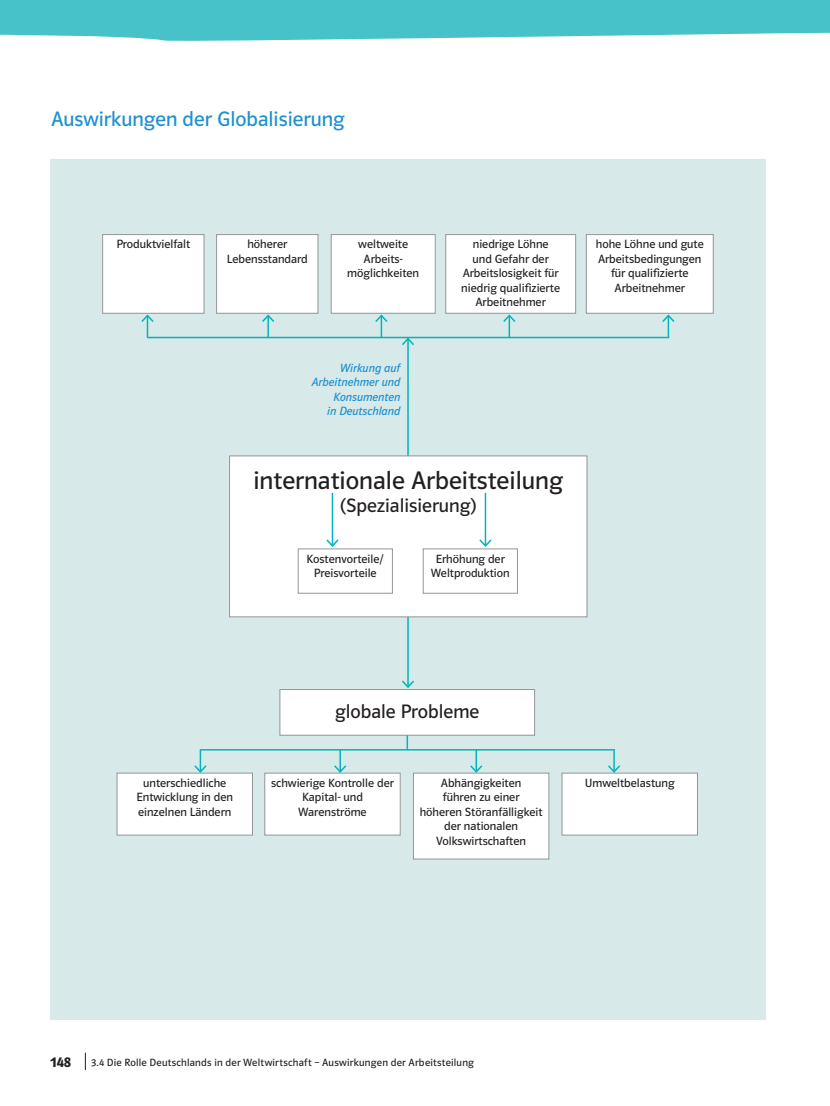
<style>
.page{position:relative;width:830px;height:1106px;background:#fff}
.page>*{position:absolute;margin:0;border:0;box-sizing:border-box;transform-origin:0 0}
.t1{font:25.5px "Polo ST11 K Buch";color:#231f20}
.t2{font:21px "Polo ST11 K Buch";color:#1d90d0}
.t3{font:19.5px "Polo ST11 K Buch";color:#231f20}
.t4{font:15px "Polo ST11 K Hfett";color:#231f20}
.t5{font:12px/14.4px "Polo ST11 K Buch";color:#231f20;text-align:center}
.t6{font:12px/14.4px "Polo ST11 K Buch Kursiv";color:#1d90d0;text-align:right}
.t7{font:10.5px "Polo ST11 K Buch";letter-spacing:.02em;color:#231f20}
</style>
<div class="page">
<div style="left:51px;top:159px;width:714px;height:860px;background:#d7eae9"></div>
<hr style="left:829px;top:0;width:1px;height:1106px;background:#66b045">
<svg style="left:85px;top:1052px;width:1px;height:18px"></svg>
<div style="left:103px;top:234px;width:101px;height:79px;background:#fff"></div>
<div style="left:102px;top:234px;width:102px;height:80px;border:1px solid #939598"></div>
<div style="left:216px;top:234px;width:102px;height:79px;background:#fff"></div>
<div style="left:216px;top:234px;width:102px;height:80px;border:1px solid #939598"></div>
<div style="left:331px;top:234px;width:104px;height:79px;background:#fff"></div>
<div style="left:331px;top:234px;width:104px;height:80px;border:1px solid #939598"></div>
<div style="left:586px;top:234px;width:127px;height:79px;background:#fff"></div>
<div style="left:585px;top:234px;width:128px;height:80px;border:1px solid #939598"></div>
<div style="left:445px;top:234px;width:130px;height:79px;background:#fff"></div>
<div style="left:445px;top:234px;width:130px;height:80px;border:1px solid #939598"></div>
<hr style="left:147px;top:337px;width:522px;height:1px;background:#00b6bc">
<hr style="left:508px;top:315px;width:2px;height:23px;background:#00b6bc">
<svg style="left:501px;top:313px;width:16px;height:11px"></svg>
<svg style="left:660px;top:313px;width:15px;height:25px"></svg>
<svg style="left:140px;top:313px;width:15px;height:25px"></svg>
<hr style="left:267px;top:315px;width:2px;height:23px;background:#00b6bc">
<svg style="left:260px;top:313px;width:16px;height:11px"></svg>
<hr style="left:407px;top:339px;width:1px;height:348px;background:#00b6bc">
<svg style="left:400px;top:336px;width:15px;height:11px"></svg>
<svg style="left:402px;top:679px;width:12px;height:9px"></svg>
<hr style="left:380px;top:315px;width:2px;height:23px;background:#00b6bc">
<svg style="left:373px;top:313px;width:16px;height:11px"></svg>
<div style="left:229px;top:456px;width:357px;height:161px;background:#fff"></div>
<div style="left:229px;top:455px;width:358px;height:162px;border:1px solid #939598"></div>
<hr style="left:200px;top:749px;width:414px;height:1px;background:#00b6bc">
<hr style="left:475px;top:749px;width:2px;height:22px;background:#00b6bc">
<svg style="left:470px;top:763px;width:13px;height:9px"></svg>
<svg style="left:606px;top:749px;width:15px;height:23px"></svg>
<hr style="left:199px;top:749px;width:2px;height:22px;background:#00b6bc">
<svg style="left:194px;top:763px;width:13px;height:9px"></svg>
<hr style="left:339px;top:749px;width:2px;height:22px;background:#00b6bc">
<svg style="left:334px;top:763px;width:13px;height:9px"></svg>
<hr style="left:406px;top:699px;width:2px;height:50px;background:#00b6bc">
<div style="left:280px;top:689px;width:254px;height:46px;background:#fff"></div>
<div style="left:279px;top:689px;width:255px;height:46px;border:1px solid #939598"></div>
<div style="left:117px;top:773px;width:135px;height:62px;background:#fff"></div>
<div style="left:117px;top:772px;width:136px;height:63px;border:1px solid #939598"></div>
<div style="left:265px;top:773px;width:135px;height:62px;background:#fff"></div>
<div style="left:264px;top:772px;width:136px;height:63px;border:1px solid #939598"></div>
<div style="left:413px;top:773px;width:135px;height:86px;background:#fff"></div>
<div style="left:413px;top:772px;width:136px;height:87px;border:1px solid #939598"></div>
<div style="left:561px;top:773px;width:136px;height:62px;background:#fff"></div>
<div style="left:561px;top:772px;width:136px;height:63px;border:1px solid #939598"></div>
<div style="left:297px;top:548px;width:95px;height:45px;border:1px solid #939598"></div>
<div style="left:422px;top:548px;width:95px;height:45px;border:1px solid #939598"></div>
<hr style="left:331px;top:493px;width:2px;height:53px;background:#00b6bc">
<svg style="left:326px;top:538px;width:13px;height:9px"></svg>
<hr style="left:484px;top:493px;width:2px;height:53px;background:#00b6bc">
<svg style="left:479px;top:538px;width:13px;height:9px"></svg>
<svg style="left:0;top:0;width:830px;height:43px;background:#60cacf"></svg>
<h2 class="t2" style="left:51px;top:108px;width:295px">Auswirkungen der Globalisierung</h2>
<p class="t5" style="left:116px;top:237px;width:75px">Produktvielfalt</p>
<p class="t5" style="left:227px;top:237px;width:82px">höherer<br>Lebensstandard</p>
<p class="t5" style="left:347px;top:237px;width:73px">weltweite<br>Arbeits&shy;möglichkeiten</p>
<p class="t5" style="left:595px;top:237px;width:109px">hohe Löhne und gute<br>Arbeitsbedingungen für qualifizierte<br>Arbeitnehmer</p>
<p class="t5" style="left:461px;top:237px;width:100px">niedrige Löhne<br>und Gefahr der<br>Arbeitslosigkeit für niedrig qualifizierte<br>Arbeitnehmer</p>
<p class="t6" style="left:312px;top:360px;width:90px">Wirkung auf<br>Arbeitnehmer und<br>Konsumenten<br>in Deutschland</p>
<h1 class="t1" style="left:253px;top:466px;width:311px">internationale Arbeitsteilung</h1>
<h3 class="t3" style="left:340px;top:495px;width:138px">(Spezialisierung)</h3>
<p class="t5" style="left:306px;top:551px;width:79px">Kostenvorteile/<br>Preisvorteile</p>
<p class="t5" style="left:431px;top:551px;width:80px">Erhöhung der<br>Weltproduktion</p>
<h3 class="t3" style="left:335px;top:700px;width:146px">globale Probleme</h3>
<p class="t5" style="left:136px;top:776px;width:98px">unterschiedliche<br>Entwicklung in den einzelnen Ländern</p>
<p class="t5" style="left:271px;top:776px;width:124px">schwierige Kontrolle der<br>Kapital- und<br>Warenströme</p>
<p class="t5" style="left:419px;top:776px;width:124px">Abhängigkeiten<br>führen zu einer<br>höheren Störanfälligkeit der nationalen<br>Volkswirtschaften</p>
<p class="t5" style="left:584px;top:776px;width:91px">Umweltbelastung</p>
<p class="t4" style="left:50px;top:1053px;width:22px">148</p>
<p class="t7" style="left:91px;top:1056px;width:384px">3.4 Die Rolle Deutschlands in der Weltwirtschaft – Auswirkungen der Arbeitsteilung</p>
</div>
